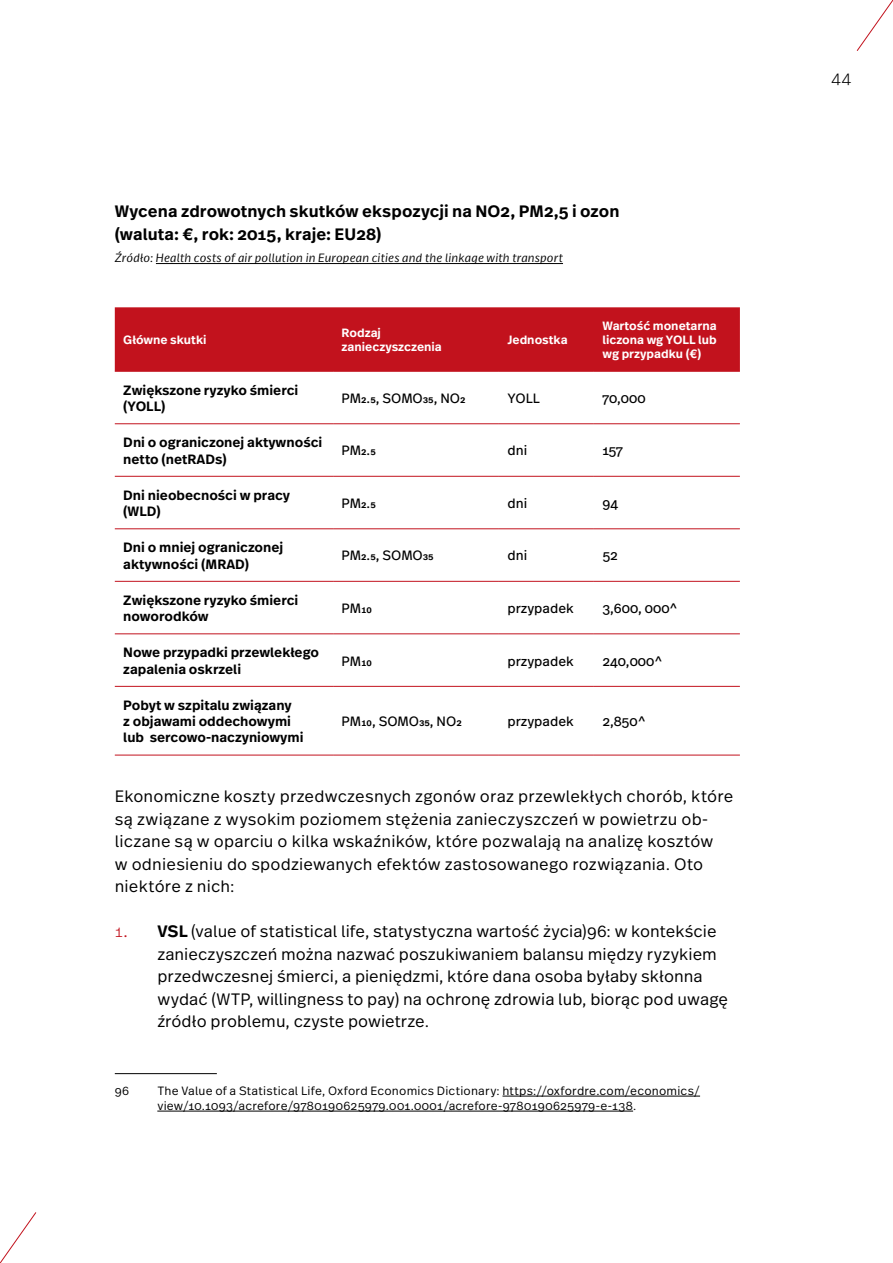
<style>
.page{position:relative;width:893px;height:1263px;background:#fff}
.page>*{position:absolute;margin:0;border:0;box-sizing:border-box;transform-origin:0 0}
.t1{font:300 16.5px/22.5px "Real Text Pro";letter-spacing:.005em;color:#000}
.t2{font:600 16.5px/22.5px "Real Text Pro";letter-spacing:.005em;color:#000}
.t3{font:300 16.5px "Real Text Pro";color:#000}
.t4{font:600 13.5px/16.2px "Real Text Pro";color:#000}
.t5{font:13.5px "Real Text Pro";color:#000}
.t6{font:300 12px/15px "Real Text Pro";letter-spacing:.02em;color:#000}
.t7{font:600 12px/14.4px "Real Text Pro";color:#fff}
.t8{font:italic 300 12px "Real Text Pro";letter-spacing:.015em;color:#000}
.s1{color:#c2121d}
.s2{font-size:22.5px;color:#c2121d}
.s3{font-weight:600}
</style>
<div class="page">
<svg style="left:856px;top:0;width:37px;height:51px"></svg>
<svg style="left:0;top:1212px;width:37px;height:51px"></svg>
<hr style="left:156px;top:263px;width:407px;height:1px;background:#000">
<div style="left:115px;top:307px;width:625px;height:64px;background:#c2121d"></div>
<hr style="left:115px;top:371px;width:218px;height:1px;background:#c2121d">
<hr style="left:333px;top:371px;width:166px;height:1px;background:#c2121d">
<hr style="left:499px;top:371px;width:95px;height:1px;background:#c2121d">
<hr style="left:594px;top:371px;width:146px;height:1px;background:#c2121d">
<hr style="left:115px;top:423px;width:218px;height:1px;background:#c2121d">
<hr style="left:333px;top:423px;width:166px;height:1px;background:#c2121d">
<hr style="left:499px;top:423px;width:95px;height:1px;background:#c2121d">
<hr style="left:594px;top:423px;width:146px;height:1px;background:#c2121d">
<hr style="left:115px;top:476px;width:218px;height:1px;background:#c2121d">
<hr style="left:333px;top:476px;width:166px;height:1px;background:#c2121d">
<hr style="left:499px;top:476px;width:95px;height:1px;background:#c2121d">
<hr style="left:594px;top:476px;width:146px;height:1px;background:#c2121d">
<hr style="left:115px;top:528px;width:218px;height:1px;background:#c2121d">
<hr style="left:333px;top:528px;width:166px;height:1px;background:#c2121d">
<hr style="left:499px;top:528px;width:95px;height:1px;background:#c2121d">
<hr style="left:594px;top:528px;width:146px;height:1px;background:#c2121d">
<hr style="left:115px;top:581px;width:218px;height:1px;background:#c2121d">
<hr style="left:333px;top:581px;width:166px;height:1px;background:#c2121d">
<hr style="left:499px;top:581px;width:95px;height:1px;background:#c2121d">
<hr style="left:594px;top:581px;width:146px;height:1px;background:#c2121d">
<hr style="left:115px;top:633px;width:218px;height:1px;background:#c2121d">
<hr style="left:333px;top:633px;width:166px;height:1px;background:#c2121d">
<hr style="left:499px;top:633px;width:95px;height:1px;background:#c2121d">
<hr style="left:594px;top:633px;width:146px;height:1px;background:#c2121d">
<hr style="left:115px;top:686px;width:218px;height:1px;background:#c2121d">
<hr style="left:333px;top:686px;width:166px;height:1px;background:#c2121d">
<hr style="left:499px;top:686px;width:95px;height:1px;background:#c2121d">
<hr style="left:594px;top:686px;width:146px;height:1px;background:#c2121d">
<hr style="left:115px;top:755px;width:218px;height:1px;background:#c2121d">
<hr style="left:333px;top:755px;width:166px;height:1px;background:#c2121d">
<hr style="left:499px;top:755px;width:95px;height:1px;background:#c2121d">
<hr style="left:594px;top:755px;width:146px;height:1px;background:#c2121d">
<hr style="left:115px;top:1073px;width:102px;height:1px;background:#000">
<hr style="left:502px;top:1096px;width:198px;height:1px;background:#000">
<hr style="left:157px;top:1111px;width:476px;height:1px;background:#000">
<p class="t2" style="left:115px;top:200px;width:506px">Wycena zdrowotnych skutków ekspozycji na NO2, PM2,5 i ozon (waluta: €, rok: 2015, kraje: EU28)</p>
<p class="t8" style="left:115px;top:250px;width:450px">Źródło: Health costs of air pollution in European cities and the linkage with transport</p>
<p class="t7" style="left:123px;top:332px;width:85px">Główne skutki</p>
<p class="t7" style="left:342px;top:325px;width:102px">Rodzaj zanieczyszczenia</p>
<p class="t7" style="left:507px;top:332px;width:62px">Jednostka</p>
<p class="t7" style="left:602px;top:318px;width:116px;text-align:justify">Wartość monetarna liczona wg YOLL lub wg przypadku (€)</p>
<p class="t4" style="left:123px;top:382px;width:177px">Zwiększone ryzyko śmierci (YOLL)</p>
<p class="t5" style="left:342px;top:389px;width:125px">PM2.5, SOMO35, NO2</p>
<p class="t5" style="left:507px;top:389px;width:34px">YOLL</p>
<p class="t5" style="left:602px;top:389px;width:45px">70,000</p>
<p class="t4" style="left:123px;top:434px;width:201px">Dni o ograniczonej aktywności netto (netRADs)</p>
<p class="t5" style="left:342px;top:441px;width:36px">PM2.5</p>
<p class="t5" style="left:507px;top:441px;width:21px">dni</p>
<p class="t5" style="left:602px;top:441px;width:22px">157</p>
<p class="t4" style="left:123px;top:487px;width:168px">Dni nieobecności w pracy (WLD)</p>
<p class="t5" style="left:342px;top:494px;width:36px">PM2.5</p>
<p class="t5" style="left:507px;top:494px;width:21px">dni</p>
<p class="t5" style="left:602px;top:494px;width:17px">94</p>
<p class="t4" style="left:123px;top:539px;width:162px">Dni o mniej ograniczonej aktywności (MRAD)</p>
<p class="t5" style="left:342px;top:546px;width:94px">PM2.5, SOMO35</p>
<p class="t5" style="left:507px;top:546px;width:21px">dni</p>
<p class="t5" style="left:602px;top:546px;width:17px">52</p>
<p class="t4" style="left:123px;top:592px;width:177px">Zwiększone ryzyko śmierci noworodków</p>
<p class="t5" style="left:342px;top:599px;width:32px">PM10</p>
<p class="t5" style="left:507px;top:599px;width:68px">przypadek</p>
<p class="t5" style="left:602px;top:599px;width:77px">3,600, 000^</p>
<p class="t4" style="left:123px;top:644px;width:197px">Nowe przypadki przewlekłego zapalenia oskrzeli</p>
<p class="t5" style="left:342px;top:651px;width:32px">PM10</p>
<p class="t5" style="left:507px;top:651px;width:68px">przypadek</p>
<p class="t5" style="left:602px;top:651px;width:62px">240,000^</p>
<p class="t4" style="left:123px;top:697px;width:182px">Pobyt w szpitalu związany<br>z objawami oddechowymi lub sercowo-naczyniowymi</p>
<p class="t5" style="left:342px;top:712px;width:122px">PM10, SOMO35, NO2</p>
<p class="t5" style="left:507px;top:712px;width:68px">przypadek</p>
<p class="t5" style="left:602px;top:712px;width:45px">2,850^</p>
<p class="t1" style="left:115px;top:785px;width:620px">Ekonomiczne koszty przedwczesnych zgonów oraz przewlekłych chorób, które są związane z wysokim poziomem stężenia zanieczyszczeń w powietrzu ob&shy;liczane są w oparciu o kilka wskaźników, które pozwalają na analizę kosztów<br>w odniesieniu do spodziewanych efektów zastosowanego rozwiązania. Oto niektóre z nich:</p>
<p class="t1" style="left:157px;top:920px;width:572px;text-indent:-43px"><span class="s1">1</span><span class="s2">.</span> <span class="s3">VSL</span> (value of statistical life, statystyczna wartość życia)96: w kontekście zanieczyszczeń można nazwać poszukiwaniem balansu między ryzykiem przedwczesnej śmierci, a pieniędzmi, które dana osoba byłaby skłonna wydać (WTP, willingness to pay) na ochronę zdrowia lub, biorąc pod uwagę źródło problemu, czyste powietrze.</p>
<p class="t6" style="left:115px;top:1083px;width:16px">96</p>
<p class="t6" style="left:157px;top:1083px;width:544px">The Value of a Statistical Life, Oxford Economics Dictionary: https://oxfordre.com/economics/ view/10.1093/acrefore/9780190625979.001.0001/acrefore-9780190625979-e-138.</p>
<p class="t3" style="left:831px;top:66px;width:22px">44</p>
</div>
